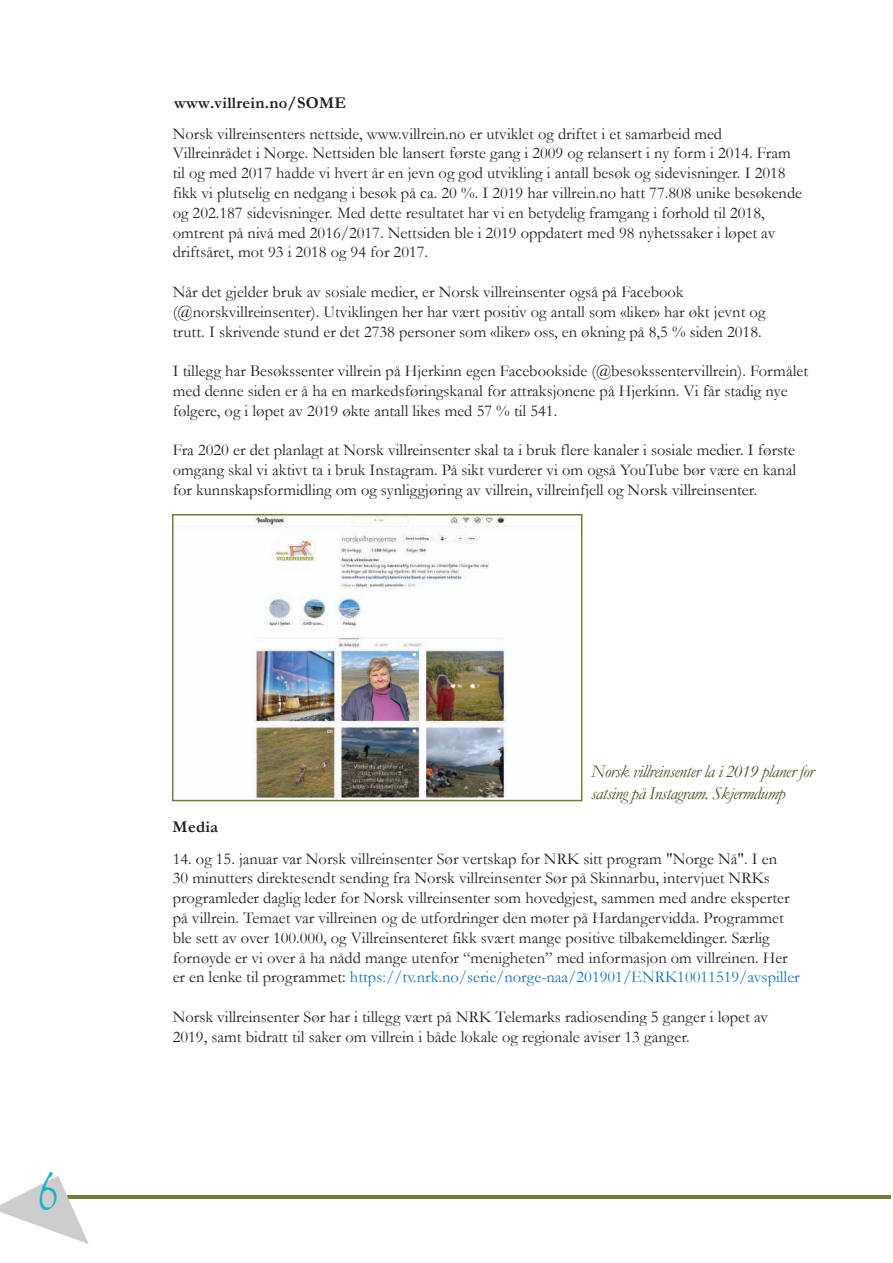
<style>
.page{position:relative;width:893px;height:1263px;background:#fff}
.page>*{position:absolute;margin:0;border:0;box-sizing:border-box;transform-origin:0 0}
.t1{font:54px "Tempus Sans ITC";color:#17b1c1;scale:.75 1}
.t2{font:italic 18px/21.6px "Garamond";letter-spacing:-.03em;color:#4a5a27}
.t3{font:16.5px/19.8px "Garamond";color:#231f20}
.t4{font:700 16.5px "Garamond";letter-spacing:.015em;color:#211e1e}
.s1{color:#1074bc}
</style>
<div class="page">
<img style="left:175px;top:517px;width:404px;height:281px">
<hr style="left:61px;top:1195px;width:830px;height:4px;background:#707f35">
<svg style="left:0;top:1176px;width:89px;height:68px"></svg>
<div style="left:172px;top:514px;width:410px;height:287px;border:2px solid #6f7e34"></div>
<h1 class="t1" style="left:39px;top:1158px;width:28px">6</h1>
<p class="t4" style="left:174px;top:91px;width:173px">www.villrein.no/SOME</p>
<p class="t3" style="left:173px;top:123px;width:631px">Norsk villreinsenters nettside, www.villrein.no er utviklet og driftet i et samarbeid med Villreinrådet i Norge. Nettsiden ble lansert første gang i 2009 og relansert i ny form i 2014. Fram til og med 2017 hadde vi hvert år en jevn og god utvikling i antall besøk og sidevisninger. I 2018 fikk vi plutselig en nedgang i besøk på ca. 20 %. I 2019 har villrein.no hatt 77.808 unike besøkende og 202.187 sidevisninger. Med dette resultatet har vi en betydelig framgang i forhold til 2018, omtrent på nivå med 2016/2017. Nettsiden ble i 2019 oppdatert med 98 nyhetssaker i løpet av driftsåret, mot 93 i 2018 og 94 for 2017.</p>
<p class="t3" style="left:173px;top:281px;width:594px">Når det gjelder bruk av sosiale medier, er Norsk villreinsenter også på Facebook (@norskvillreinsenter). Utviklingen her har vært positiv og antall som «liker» har økt jevnt og trutt. I skrivende stund er det 2738 personer som «liker» oss, en økning på 8,5 % siden 2018.</p>
<p class="t3" style="left:173px;top:361px;width:637px">I tillegg har Besøkssenter villrein på Hjerkinn egen Facebookside (@besokssentervillrein). Formålet med denne siden er å ha en markedsføringskanal for attraksjonene på Hjerkinn. Vi får stadig nye følgere, og i løpet av 2019 økte antall likes med 57 % til 541.</p>
<p class="t3" style="left:173px;top:440px;width:625px;text-align:justify">Fra 2020 er det planlagt at Norsk villreinsenter skal ta i bruk flere kanaler i sosiale medier. I første omgang skal vi aktivt ta i bruk Instagram. På sikt vurderer vi om også YouTube bør være en kanal for kunnskapsformidling om og synliggjøring av villrein, villreinfjell og Norsk villreinsenter.</p>
<p class="t4" style="left:173px;top:815px;width:47px">Media</p>
<p class="t2" style="left:591px;top:760px;width:225px">Norsk villreinsenter la i 2019 planer for satsing på Instagram. Skjermdump</p>
<p class="t3" style="left:173px;top:848px;width:629px">14. og 15. januar var Norsk villreinsenter Sør vertskap for NRK sitt program "Norge Nå". I en<br>30 minutters direktesendt sending fra Norsk villreinsenter Sør på Skinnarbu, intervjuet NRKs programleder daglig leder for Norsk villreinsenter som hovedgjest, sammen med andre eksperter på villrein. Temaet var villreinen og de utfordringer den møter på Hardangervidda. Programmet ble sett av over 100.000, og Villreinsenteret fikk svært mange positive tilbakemeldinger. Særlig fornøyde er vi over å ha nådd mange utenfor “menigheten” med informasjon om villreinen. Her er en lenke til programmet: <span class="s1">https://tv.nrk.no/serie/norge-naa/201901/ENRK10011519/avspiller</span></p>
<p class="t3" style="left:173px;top:1006px;width:597px">Norsk villreinsenter Sør har i tillegg vært på NRK Telemarks radiosending 5 ganger i løpet av<br>2019, samt bidratt til saker om villrein i både lokale og regionale aviser 13 ganger.</p>
</div>
